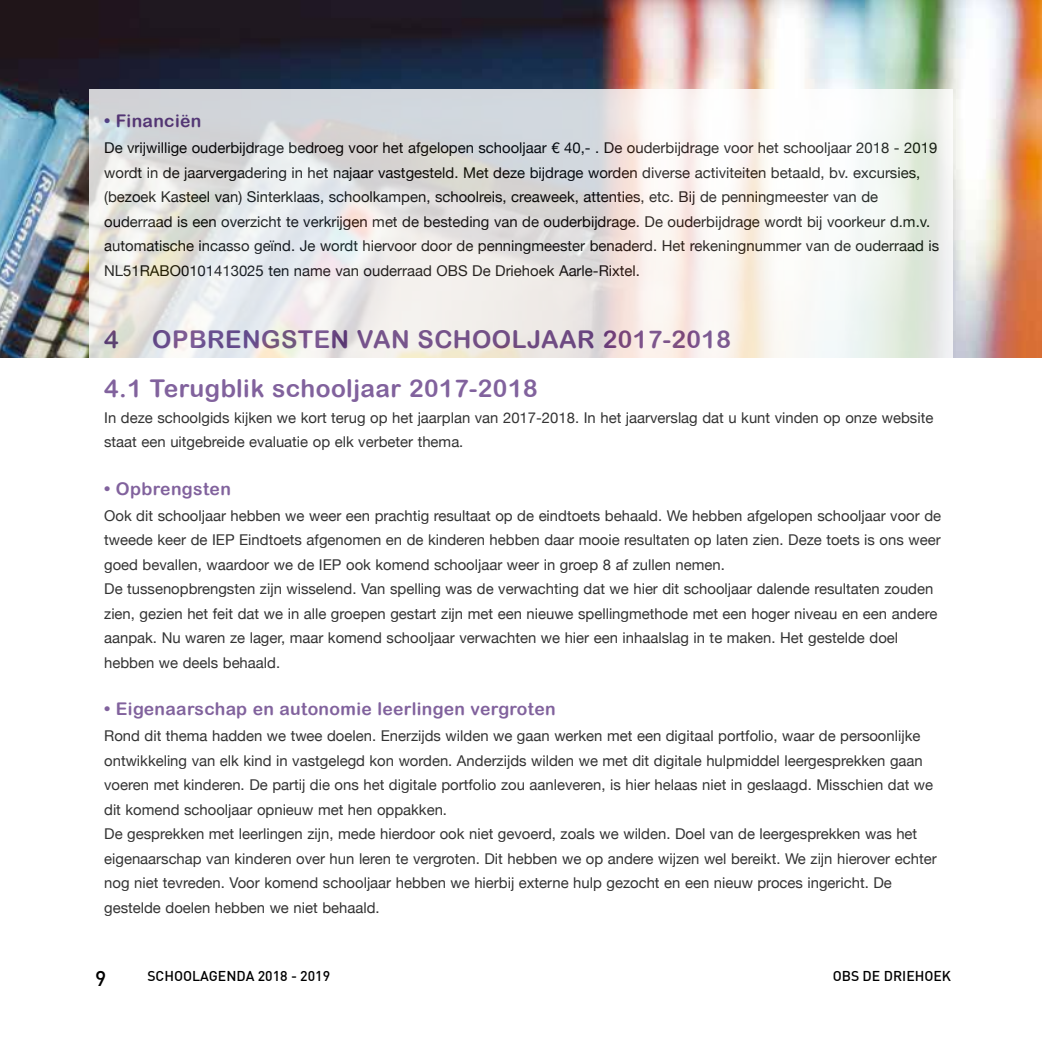
<style>
.page{position:relative;width:1042px;height:1042px;background:#fff}
.page>*{position:absolute;margin:0;border:0;box-sizing:border-box;transform-origin:0 0}
.t1{font:24.5px/49px "Arial Rounded MT Bold";letter-spacing:.02em;color:#623b85}
.t2{font:500 21px "DIN Cyr";color:#000}
.t3{font:17.5px "Arial Rounded MT Bold";letter-spacing:.02em;color:#623b85}
.t4{font:14.88px/24.5px "Helvetica Neue";color:#000}
.t5{font:500 14px "DIN Cyr";color:#000}
</style>
<div class="page">
<img style="left:0;top:0;width:1042px;height:357px">
<svg style="left:89px;top:89px;width:863px;height:269px"></svg>
<p class="t3" style="left:104px;top:110px;width:99px">• Financiën</p>
<p class="t4" style="left:104px;top:136px;width:836px">De vrijwillige ouderbijdrage bedroeg voor het afgelopen schooljaar € 40,- . De ouderbijdrage voor het schooljaar 2018 - 2019 wordt in de jaarvergadering in het najaar vastgesteld. Met deze bijdrage worden diverse activiteiten betaald, bv. excursies, (bezoek Kasteel van) Sinterklaas, schoolkampen, schoolreis, creaweek, attenties, etc. Bij de penningmeester van de ouderraad is een overzicht te verkrijgen met de besteding van de ouderbijdrage. De ouderbijdrage wordt bij voorkeur d.m.v. automatische incasso geïnd. Je wordt hiervoor door de penningmeester benaderd. Het rekeningnummer van de ouderraad is NL51RABO0101413025 ten name van ouderraad OBS De Driehoek Aarle-Rixtel.</p>
<h1 class="t1" style="left:104px;top:314px;width:628px;text-indent:48px">OPBRENGSTEN VAN SCHOOLJAAR 2017-2018<br>4.1 Terugblik schooljaar 2017-2018</h1>
<p class="t4" style="left:104px;top:406px;width:830px">In deze schoolgids kijken we kort terug op het jaarplan van 2017-2018. In het jaarverslag dat u kunt vinden op onze website staat een uitgebreide evaluatie op elk verbeter thema.</p>
<p class="t3" style="left:104px;top:478px;width:128px">• Opbrengsten</p>
<p class="t4" style="left:104px;top:504px;width:838px">Ook dit schooljaar hebben we weer een prachtig resultaat op de eindtoets behaald. We hebben afgelopen schooljaar voor de tweede keer de IEP Eindtoets afgenomen en de kinderen hebben daar mooie resultaten op laten zien. Deze toets is ons weer goed bevallen, waardoor we de IEP ook komend schooljaar weer in groep 8 af zullen nemen.<br>De tussenopbrengsten zijn wisselend. Van spelling was de verwachting dat we hier dit schooljaar dalende resultaten zouden zien, gezien het feit dat we in alle groepen gestart zijn met een nieuwe spellingmethode met een hoger niveau en een andere aanpak. Nu waren ze lager, maar komend schooljaar verwachten we hier een inhaalslag in te maken. Het gestelde doel hebben we deels behaald.</p>
<p class="t3" style="left:104px;top:698px;width:453px">• Eigenaarschap en autonomie leerlingen vergroten</p>
<p class="t4" style="left:104px;top:724px;width:834px">Rond dit thema hadden we twee doelen. Enerzijds wilden we gaan werken met een digitaal portfolio, waar de persoonlijke ontwikkeling van elk kind in vastgelegd kon worden. Anderzijds wilden we met dit digitale hulpmiddel leergesprekken gaan voeren met kinderen. De partij die ons het digitale portfolio zou aanleveren, is hier helaas niet in geslaagd. Misschien dat we dit komend schooljaar opnieuw met hen oppakken.<br>De gesprekken met leerlingen zijn, mede hierdoor ook niet gevoerd, zoals we wilden. Doel van de leergesprekken was het eigenaarschap van kinderen over hun leren te vergroten. Dit hebben we op andere wijzen wel bereikt. We zijn hierover echter nog niet tevreden. Voor komend schooljaar hebben we hierbij externe hulp gezocht en een nieuw proces ingericht. De gestelde doelen hebben we niet behaald.</p>
<h1 class="t1" style="left:104px;top:314px;width:16px">4</h1>
<h2 class="t2" style="left:95px;top:966px;width:13px">9</h2>
<p class="t5" style="left:147px;top:967px;width:184px">SCHOOLAGENDA 2018 - 2019</p>
<p class="t5" style="left:832px;top:967px;width:120px">OBS DE DRIEHOEK</p>
</div>
